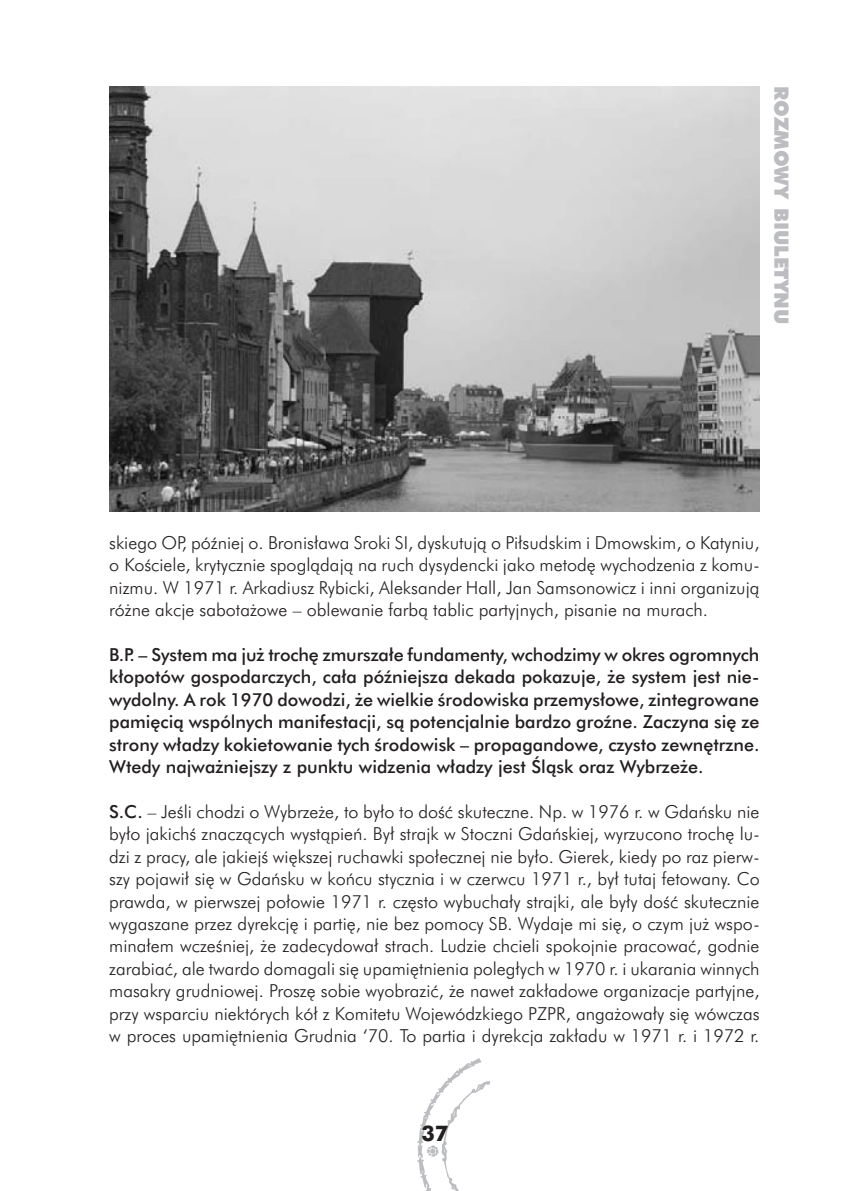
<style>
.page{position:relative;width:844px;height:1191px;background:#fff}
.page>*{position:absolute;margin:0;border:0;box-sizing:border-box;transform-origin:0 0}
.t1{font:700 21px "Futura PL";color:#231f20}
.t2{font:19.25px "Futura X Blk PL";color:#bcbdc0}
.t3{font:17.5px/22.4px "Futura Lt PL";color:#231f20;text-align:justify}
.t4{font:17.5px/22.4px "Futura Md PL";color:#231f20;text-align:justify}
.s1{font-family:"Futura Md PL"}
</style>
<div class="page">
<img style="left:418px;top:1058px;width:72px;height:133px">
<img style="left:109px;top:87px;width:650px;height:425px">
<p class="t2" style="left:793px;top:86px;width:240px;rotate:90deg">ROZMOWY BIULETYNU</p>
<p class="t3" style="left:109px;top:531px;width:651px">skiego OP, później o. Bronisława Sroki SI, dyskutują o Piłsudskim i Dmowskim, o Katyniu, o Kościele, krytycznie spoglądają na ruch dysydencki jako metodę wychodzenia z komu&shy;nizmu. W 1971 r. Arkadiusz Rybicki, Aleksander Hall, Jan Samsonowicz i inni organizują różne akcje sabotażowe – oblewanie farbą tablic partyjnych, pisanie na murach.</p>
<p class="t4" style="left:109px;top:643px;width:651px">B.P. – System ma już trochę zmurszałe fundamenty, wchodzimy w okres ogromnych kłopotów gospodarczych, cała późniejsza dekada pokazuje, że system jest nie&shy;wydolny. A rok 1970 dowodzi, że wielkie środowiska przemysłowe, zintegrowane pamięcią wspólnych manifestacji, są potencjalnie bardzo groźne. Zaczyna się ze strony władzy kokietowanie tych środowisk – propagandowe, czysto zewnętrzne.<br>Wtedy najważniejszy z punktu widzenia władzy jest Śląsk oraz Wybrzeże.</p>
<p class="t3" style="left:109px;top:800px;width:651px"><span class="s1">S.C.</span> – Jeśli chodzi o Wybrzeże, to było to dość skuteczne. Np. w 1976 r. w Gdańsku nie było jakichś znaczących wystąpień. Był strajk w Stoczni Gdańskiej, wyrzucono trochę lu&shy;dzi z pracy, ale jakiejś większej ruchawki społecznej nie było. Gierek, kiedy po raz pierw&shy;szy pojawił się w Gdańsku w końcu stycznia i w czerwcu 1971 r., był tutaj fetowany. Co prawda, w pierwszej połowie 1971 r. często wybuchały strajki, ale były dość skutecznie wygaszane przez dyrekcję i partię, nie bez pomocy SB. Wydaje mi się, o czym już wspo&shy;minałem wcześniej, że zadecydował strach. Ludzie chcieli spokojnie pracować, godnie zarabiać, ale twardo domagali się upamiętnienia poległych w 1970 r. i ukarania winnych masakry grudniowej. Proszę sobie wyobrazić, że nawet zakładowe organizacje partyjne, przy wsparciu niektórych kół z Komitetu Wojewódzkiego PZPR, angażowały się wówczas w proces upamiętnienia Grudnia ‘70. To partia i dyrekcja zakładu w 1971 r. i 1972 r.</p>
<p class="t1" style="left:421px;top:1120px;width:28px">37</p>
</div>
